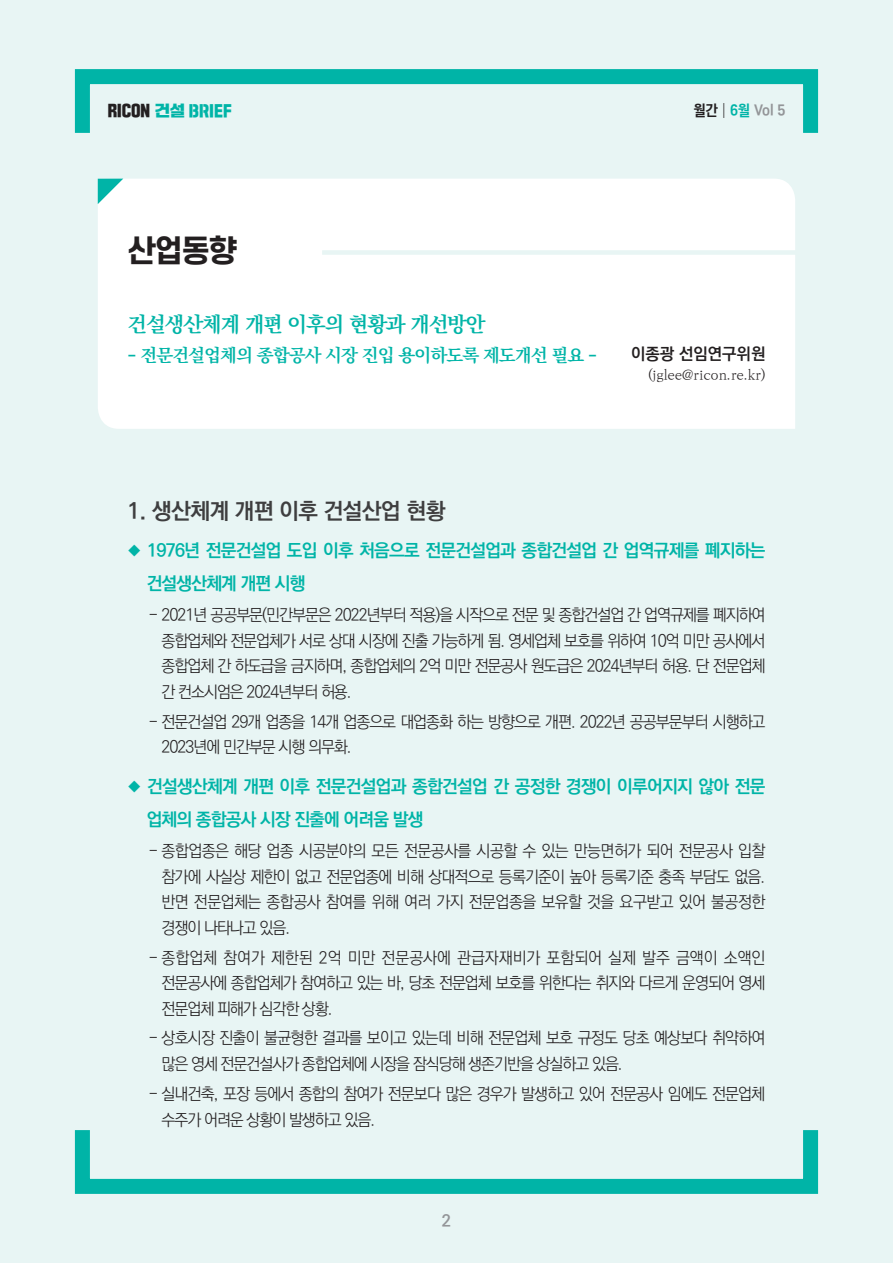
<style>
.page{position:relative;width:893px;height:1263px;background:#e8f5f4}
.page>*{position:absolute;margin:0;border:0;box-sizing:border-box;transform-origin:0 0}
.t1{font:800 30px "S Core Dream 7";color:#231f20}
.t2{font:700 22.5px "Ko Pub World Dotum";letter-spacing:-.02em;color:#3e3e3f}
.t3{font:700 21px "Ko Pub World Batang";letter-spacing:-.05em;color:#00b4a7}
.t4{font:700 18px/33px "Ko Pub World Dotum";letter-spacing:-.04em;color:#00b4a7}
.t5{font:700 18px "Ko Pub World Batang";letter-spacing:-.05em;color:#00b4a7}
.t6{font:300 16.5px/25.5px "Ko Pub World Dotum";letter-spacing:-.065em;color:#231f20;text-align:justify}
.t7{font:700 16.5px "Ko Pub World Dotum";color:#231f20}
.t8{font:700 16.5px "Ko Pub World Dotum";color:#939598}
.t9{font:15px "SD Gd Gothic";color:#231f20}
.t10{font:15px "SD Gt Neo Cond g Bd";color:#939598}
.t11{font:300 13.5px "Ko Pub World Batang";color:#231f20}
.s1{color:#00b4a7}
.s2{font-family:"SD Action Stencil a Solid";color:#00b4a7}
.s3{color:#231f20}
.s4{font-family:"SD Gothic Neoa e Md";font-weight:400;font-size:15px}
</style>
<div class="page">
<div style="left:75px;top:1122px;width:743px;height:72px;border:15px solid #00b4a7"></div>
<div style="left:75px;top:69px;width:743px;height:71px;border:15px solid #00b4a7"></div>
<div style="left:98px;top:179px;width:697px;height:250px;background:#fff"></div>
<div style="left:322px;top:250px;width:486px;height:5px;background:#e8f5f4"></div>
<svg style="left:98px;top:179px;width:25px;height:25px"></svg>
<p class="t9" style="left:108px;top:103px;width:125px">RICON <span class="s1">건설</span> <span class="s2">BRIEF</span></p>
<p class="t10" style="left:694px;top:103px;width:93px"><span class="s3">월간┃</span><span class="s1">6월</span> Vol 5</p>
<h1 class="t1" style="left:128px;top:229px;width:111px">산업동향</h1>
<p class="t3" style="left:128px;top:309px;width:359px">건설생산체계 개편 이후의 현황과 개선방안</p>
<p class="t5" style="left:128px;top:342px;width:471px">- 전문건설업체의 종합공사 시장 진입 용이하도록 제도개선 필요 -</p>
<p class="t7" style="left:631px;top:342px;width:136px">이종광 선임연구위원</p>
<p class="t11" style="left:648px;top:365px;width:118px">(jglee@ricon.re.kr)</p>
<h2 class="t2" style="left:128px;top:494px;width:319px">1. 생산체계 개편 이후 건설산업 현황</h2>
<p class="t4" style="left:147px;top:534px;width:620px;text-indent:-19px"><span class="s4">◆</span> 1976년 전문건설업 도입 이후 처음으로 전문건설업과 종합건설업 간 업역규제를 폐지하는 건설생산체계 개편 시행</p>
<p class="t6" style="left:162px;top:603px;width:605px;text-indent:-13px">- 2021년 공공부문(민간부문은 2022년부터 적용)을 시작으로 전문 및 종합건설업 간 업역규제를 폐지하여 종합업체와 전문업체가 서로 상대 시장에 진출 가능하게 됨. 영세업체 보호를 위하여 10억 미만 공사에서 종합업체 간 하도급을 금지하며, 종합업체의 2억 미만 전문공사 원도급은 2024년부터 허용. 단 전문업체 간 컨소시엄은 2024년부터 허용.</p>
<p class="t6" style="left:162px;top:709px;width:605px;text-indent:-13px">- 전문건설업 29개 업종을 14개 업종으로 대업종화 하는 방향으로 개편. 2022년 공공부문부터 시행하고<br>2023년에 민간부문 시행 의무화.</p>
<p class="t4" style="left:147px;top:770px;width:620px;text-indent:-19px"><span class="s4">◆</span> 건설생산체계 개편 이후 전문건설업과 종합건설업 간 공정한 경쟁이 이루어지지 않아 전문 업체의 종합공사 시장 진출에 어려움 발생</p>
<p class="t6" style="left:162px;top:839px;width:605px;text-indent:-13px">- 종합업종은 해당 업종 시공분야의 모든 전문공사를 시공할 수 있는 만능면허가 되어 전문공사 입찰 참가에 사실상 제한이 없고 전문업종에 비해 상대적으로 등록기준이 높아 등록기준 충족 부담도 없음. 반면 전문업체는 종합공사 참여를 위해 여러 가지 전문업종을 보유할 것을 요구받고 있어 불공정한 경쟁이 나타나고 있음.</p>
<p class="t6" style="left:162px;top:945px;width:605px;text-indent:-13px">- 종합업체 참여가 제한된 2억 미만 전문공사에 관급자재비가 포함되어 실제 발주 금액이 소액인 전문공사에 종합업체가 참여하고 있는 바, 당초 전문업체 보호를 위한다는 취지와 다르게 운영되어 영세 전문업체 피해가 심각한 상황.</p>
<p class="t6" style="left:162px;top:1026px;width:605px;text-indent:-13px">- 상호시장 진출이 불균형한 결과를 보이고 있는데 비해 전문업체 보호 규정도 당초 예상보다 취약하여 많은 영세 전문건설사가 종합업체에 시장을 잠식당해 생존기반을 상실하고 있음.</p>
<p class="t6" style="left:162px;top:1081px;width:605px;line-height:26.2px;text-indent:-13px">- 실내건축, 포장 등에서 종합의 참여가 전문보다 많은 경우가 발생하고 있어 전문공사 임에도 전문업체 수주가 어려운 상황이 발생하고 있음.</p>
<p class="t8" style="left:442px;top:1209px;width:11px">2</p>
</div>
